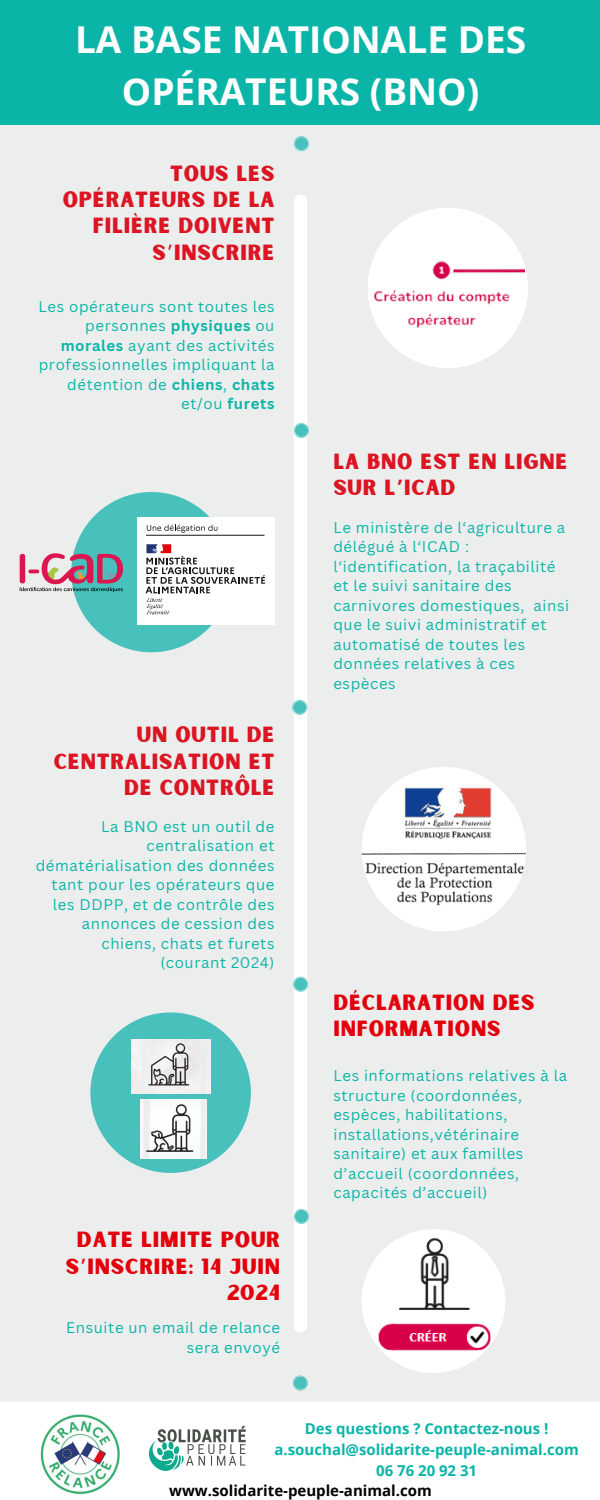
<style>
.page{position:relative;width:600px;height:1500px;background:#eceeee}
.page>*{position:absolute;margin:0;border:0;box-sizing:border-box;transform-origin:0 0}
.t1{font:700 37px/51.7px "Open Sans";color:#fff;text-align:center}
.t2{font:21px/26.2px "Sunborn Sans One";letter-spacing:.04em;color:#dc1523;text-align:right}
.t3{font:21px/26.2px "Sunborn Sans One";letter-spacing:.04em;color:#e3000b}
.t4{font:15px/19.5px "Canva Sans";letter-spacing:.04em;color:#0ab5a8;text-align:right}
.t5{font:700 15px "Open Sans";color:#0ab5a8}
.t6{font:700 15px "Open Sans";color:#000}
.s1{font-family:"Noto Sans Gurmukhi"}
.s2{font-weight:700}
.s3{font-family:"Noto Sans Gurmukhi";font-weight:700}
</style>
<div class="page">
<div style="left:0;top:0;width:600px;height:125px;background:#0ab5a8"></div>
<div style="left:294px;top:195px;width:13px;height:1138px;background:#fff;border-radius:7px"></div>
<svg style="left:293px;top:1376px;width:15px;height:15px"></svg>
<div style="left:294px;top:1377px;width:13px;height:13px;background:#48c1bc;border-radius:50%"></div>
<svg style="left:293px;top:977px;width:15px;height:15px"></svg>
<div style="left:294px;top:978px;width:13px;height:13px;background:#48c1bc;border-radius:50%"></div>
<svg style="left:292px;top:700px;width:15px;height:15px"></svg>
<div style="left:293px;top:701px;width:13px;height:13px;background:#48c1bc;border-radius:50%"></div>
<svg style="left:294px;top:423px;width:15px;height:15px"></svg>
<div style="left:295px;top:424px;width:13px;height:13px;background:#48c1bc;border-radius:50%"></div>
<div style="left:0;top:1402px;width:600px;height:98px;background:#fff"></div>
<img style="left:145px;top:1419px;width:107px;height:59px">
<img style="left:40px;top:1415px;width:80px;height:78px">
<div style="left:137px;top:517px;width:137px;height:107px;background:#fff"></div>
<svg style="left:20px;top:492px;width:245px;height:160px"></svg>
<img style="left:362px;top:1229px;width:143px;height:144px;border-radius:50%">
<svg style="left:368px;top:208px;width:160px;height:160px"></svg>
<img style="left:372px;top:229px;width:152px;height:118px">
<img style="left:362px;top:767px;width:164px;height:164px;border-radius:50%">
<svg style="left:294px;top:1209px;width:15px;height:15px"></svg>
<div style="left:295px;top:1210px;width:13px;height:13px;background:#48c1bc;border-radius:50%"></div>
<svg style="left:90px;top:1012px;width:161px;height:161px"></svg>
<img style="left:131px;top:1039px;width:80px;height:54px">
<img style="left:140px;top:1100px;width:66px;height:59px">
<svg style="left:294px;top:136px;width:15px;height:15px"></svg>
<div style="left:295px;top:137px;width:13px;height:13px;background:#48c1bc;border-radius:50%"></div>
<p class="t1" style="left:75px;top:13px;width:453px">LA BASE NATIONALE DES<br>OPÉRATEURS (BNO)</p>
<p class="t2" style="left:63px;top:162px;width:213px">TOUS LES<br>OPÉRATEURS DE LA<br>FILIÈRE DOIVENT<br>S<span class="s1">’</span>INSCRIRE</p>
<p class="t4" style="left:39px;top:296px;width:237px">Les opérateurs sont toutes les personnes <span class="s2">physiques</span> ou <span class="s2">morales</span> ayant des activités professionnelles impliquant la détention de <span class="s2">chiens</span>, <span class="s2">chats </span>et/ou <span class="s2">furets</span></p>
<p class="t2" style="left:54px;top:723px;width:222px">UN OUTIL DE<br>CENTRALISATION ET<br>DE CONTRÔLE</p>
<p class="t4" style="left:36px;top:816px;width:240px">La BNO est un outil de centralisation et dématérialisation des données tant pour les opérateurs que les DDPP, et de contrôle des annonces de cession des chiens, chats et furets (courant 2024)</p>
<p class="t3" style="left:66px;top:1228px;width:216px;text-align:right">DATE LIMITE POUR<br>S<span class="s1">’</span>INSCRIRE: 14 JUIN<br>2024</p>
<p class="t4" style="left:66px;top:1318px;width:215px">Ensuite un email de relance sera envoyé</p>
<p class="t2" style="left:333px;top:450px;width:236px;line-height:25.5px;text-align:left">LA BNO EST EN LIGNE<br>SUR L<span class="s3">’</span>ICAD</p>
<p class="t4" style="left:333px;top:517px;width:237px;text-align:left">Le ministère de l‘agriculture a délégué à l‘ICAD : l‘identification, la traçabilité et le suivi sanitaire des carnivores domestiques, ainsi que le suivi administratif et automatisé de toutes les données relatives à ces espèces</p>
<p class="t3" style="left:333px;top:991px;width:203px">DÉCLARATION DES<br>INFORMATIONS</p>
<p class="t4" style="left:333px;top:1065px;width:235px;text-align:left">Les informations relatives à la structure (coordonnées, espèces, habilitations, installations,vétérinaire sanitaire) et aux familles d’accueil (coordonnées, capacités d’accueil)</p>
<p class="t5" style="left:305px;top:1418px;width:245px">Des questions ? Contactez-nous !</p>
<p class="t5" style="left:275px;top:1439px;width:306px">a.souchal@solidarite-peuple-animal.com</p>
<p class="t5" style="left:376px;top:1460px;width:103px">06 76 20 92 31</p>
<p class="t6" style="left:169px;top:1480px;width:264px">www.solidarite-peuple-animal.com</p>
</div>
